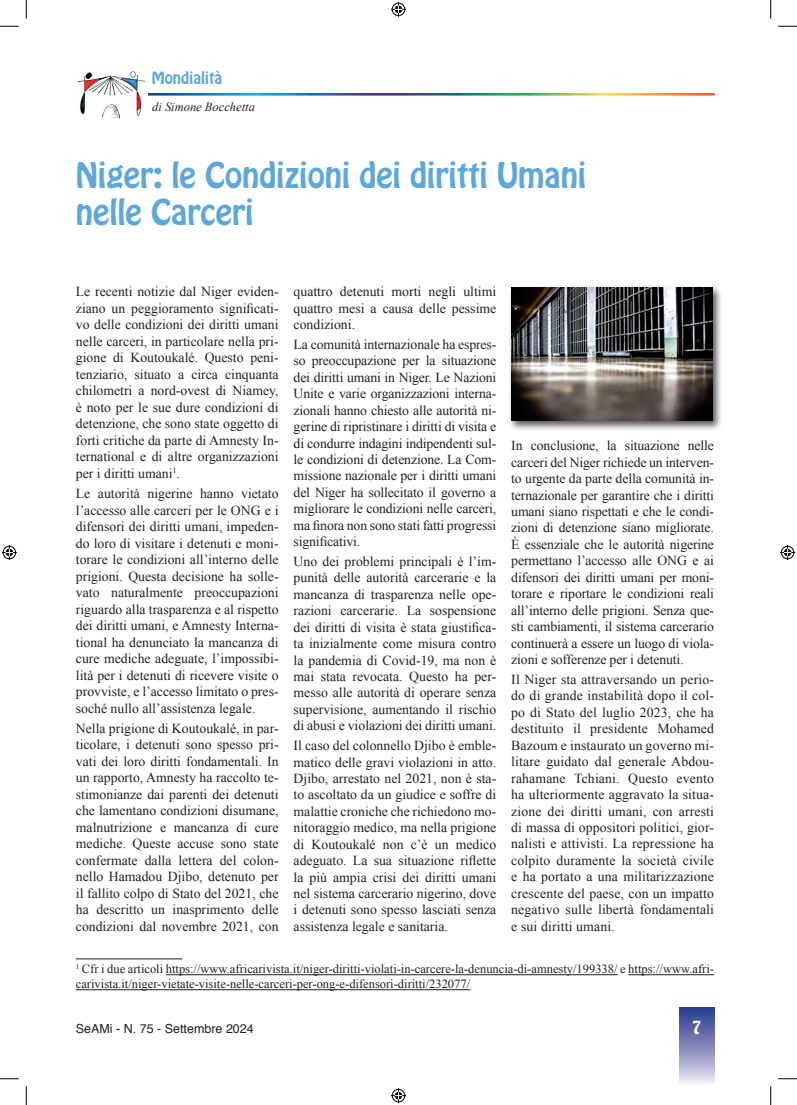
<style>
.page{position:relative;width:797px;height:1105px;background:#fff}
.page>*{position:absolute;margin:0;border:0;box-sizing:border-box;transform-origin:0 0}
.t1{font:31.25px/37.5px "Hobo Std";color:#5da7db}
.t2{font:16.25px "Hobo Std";color:#fff}
.t3{font:15px "Hobo Std";color:#5da7db}
.t4{font:13.75px/16.5px "Times New Roman";color:#231f20;text-align:justify}
.t5{font:12.5px/15px "Times New Roman";color:#231f20}
.t6{font:12.5px "Helvetica";color:#231f20}
.t7{font:italic 12.5px "Times New Roman";color:#231f20}
</style>
<div class="page">
<div style="left:680px;top:1008px;width:34px;height:78px;background:linear-gradient(to bottom,#233488,#eee8f3)"></div>
<img style="left:148px;top:94px;width:566px;height:1px">
<img style="left:77px;top:71px;width:67px;height:48px">
<hr style="left:76px;top:958px;width:106px;height:1px;background:#231f20">
<hr style="left:166px;top:974px;width:451px;height:1px;background:#231f20">
<hr style="left:628px;top:974px;width:86px;height:1px;background:#231f20">
<hr style="left:76px;top:989px;width:394px;height:1px;background:#231f20">
<div style="left:508px;top:284px;width:214px;height:147px;background:#231f20;opacity:.75"></div>
<img style="left:511px;top:288px;width:201px;height:133px">
<svg style="left:0;top:25px;width:19px;height:2px"></svg>
<svg style="left:778px;top:25px;width:19px;height:2px"></svg>
<svg style="left:0;top:1078px;width:19px;height:1px"></svg>
<svg style="left:778px;top:1078px;width:19px;height:1px"></svg>
<svg style="left:25px;top:0;width:2px;height:19px"></svg>
<svg style="left:25px;top:1086px;width:2px;height:19px"></svg>
<svg style="left:770px;top:0;width:1px;height:19px"></svg>
<svg style="left:770px;top:1086px;width:1px;height:19px"></svg>
<svg style="left:391px;top:2px;width:15px;height:15px"></svg>
<svg style="left:391px;top:1088px;width:15px;height:15px"></svg>
<svg style="left:2px;top:545px;width:15px;height:15px"></svg>
<svg style="left:780px;top:545px;width:15px;height:15px"></svg>
<p class="t3" style="left:152px;top:68px;width:72px">Mondialità</p>
<p class="t7" style="left:152px;top:98px;width:104px">di Simone Bocchetta</p>
<h1 class="t1" style="left:76px;top:157px;width:512px">Niger: le Condizioni dei diritti Umani nelle Carceri</h1>
<p class="t4" style="left:293px;top:283px;width:204px">quattro detenuti morti negli ultimi quattro mesi a causa delle pessime condizioni.</p>
<p class="t4" style="left:293px;top:336px;width:204px">La comunità internazionale ha espres&shy;so preoccupazione per la situazione dei diritti umani in Niger. Le Nazioni Unite e varie organizzazioni interna&shy;zionali hanno chiesto alle autorità ni&shy;gerine di ripristinare i diritti di visita e di condurre indagini indipendenti sul&shy;le condizioni di detenzione. La Com&shy;missione nazionale per i diritti umani del Niger ha sollecitato il governo a migliorare le condizioni nelle carceri, ma finora non sono stati fatti progressi significativi.</p>
<p class="t4" style="left:293px;top:553px;width:204px">Uno dei problemi principali è l’im&shy;punità delle autorità carcerarie e la mancanza di trasparenza nelle ope&shy;razioni carcerarie. La sospensione dei diritti di visita è stata giustifica&shy;ta inizialmente come misura contro la pandemia di Covid-19, ma non è mai stata revocata. Questo ha per&shy;messo alle autorità di operare senza supervisione, aumentando il rischio di abusi e violazioni dei diritti umani.</p>
<p class="t4" style="left:293px;top:737px;width:204px">Il caso del colonnello Djibo è emble&shy;matico delle gravi violazioni in atto.<br>Djibo, arrestato nel 2021, non è sta&shy;to ascoltato da un giudice e soffre di malattie croniche che richiedono mo&shy;nitoraggio medico, ma nella prigione di Koutoukalé non c’è un medico adeguato. La sua situazione riflette la più ampia crisi dei diritti umani nel sistema carcerario nigerino, dove i detenuti sono spesso lasciati senza assistenza legale e sanitaria.</p>
<p class="t4" style="left:76px;top:283px;width:204px">Le recenti notizie dal Niger eviden&shy;ziano un peggioramento significati&shy;vo delle condizioni dei diritti umani nelle carceri, in particolare nella pri&shy;gione di Koutoukalé. Questo peni&shy;tenziario, situato a circa cinquanta chilometri a nord-ovest di Niamey, è noto per le sue dure condizioni di detenzione, che sono state oggetto di forti critiche da parte di Amnesty In&shy;ternational e di altre organizzazioni per i diritti umani<sup>1</sup>.</p>
<p class="t4" style="left:76px;top:485px;width:204px">Le autorità nigerine hanno vietato l’accesso alle carceri per le ONG e i difensori dei diritti umani, impeden&shy;do loro di visitare i detenuti e moni&shy;torare le condizioni all’interno delle prigioni. Questa decisione ha solle&shy;vato naturalmente preoccupazioni riguardo alla trasparenza e al rispetto dei diritti umani, e Amnesty Interna&shy;tional ha denunciato la mancanza di cure mediche adeguate, l’impossibi&shy;lità per i detenuti di ricevere visite o provviste, e l’accesso limitato o pres&shy;soché nullo all’assistenza legale.</p>
<p class="t4" style="left:76px;top:720px;width:204px">Nella prigione di Koutoukalé, in par&shy;ticolare, i detenuti sono spesso pri&shy;vati dei loro diritti fondamentali. In un rapporto, Amnesty ha raccolto te&shy;stimonianze dai parenti dei detenuti che lamentano condizioni disumane, malnutrizione e mancanza di cure mediche. Queste accuse sono state confermate dalla lettera del colon&shy;nello Hamadou Djibo, detenuto per il fallito colpo di Stato del 2021, che ha descritto un inasprimento delle condizioni dal novembre 2021, con</p>
<p class="t4" style="left:511px;top:437px;width:204px">In conclusione, la situazione nelle carceri del Niger richiede un interven&shy;to urgente da parte della comunità in&shy;ternazionale per garantire che i diritti umani siano rispettati e che le condi&shy;zioni di detenzione siano migliorate.<br>È essenziale che le autorità nigerine permettano l’accesso alle ONG e ai difensori dei diritti umani per moni&shy;torare e riportare le condizioni reali all’interno delle prigioni. Senza que&shy;sti cambiamenti, il sistema carcerario continuerà a essere un luogo di viola&shy;zioni e sofferenze per i detenuti.</p>
<p class="t4" style="left:511px;top:671px;width:204px">Il Niger sta attraversando un perio&shy;do di grande instabilità dopo il col&shy;po di Stato del luglio 2023, che ha destituito il presidente Mohamed Bazoum e instaurato un governo mi&shy;litare guidato dal generale Abdou&shy;rahamane Tchiani. Questo evento ha ulteriormente aggravato la situa&shy;zione dei diritti umani, con arresti di massa di oppositori politici, gior&shy;nalisti e attivisti. La repressione ha colpito duramente la società civile e ha portato a una militarizzazione crescente del paese, con un impatto negativo sulle libertà fondamentali e sui diritti umani.</p>
<p class="t5" style="left:76px;top:961px;width:639px"><sup>1</sup> Cfr i due articoli https://www.africarivista.it/niger-diritti-violati-in-carcere-la-denuncia-di-amnesty/199338/ e https://www.afri&shy;carivista.it/niger-vietate-visite-nelle-carceri-per-ong-e-difensori-diritti/232077/</p>
<p class="t6" style="left:76px;top:1019px;width:179px">SeAMi - N. 75 - Settembre 2024</p>
<p class="t2" style="left:692px;top:1016px;width:11px">7</p>
</div>
